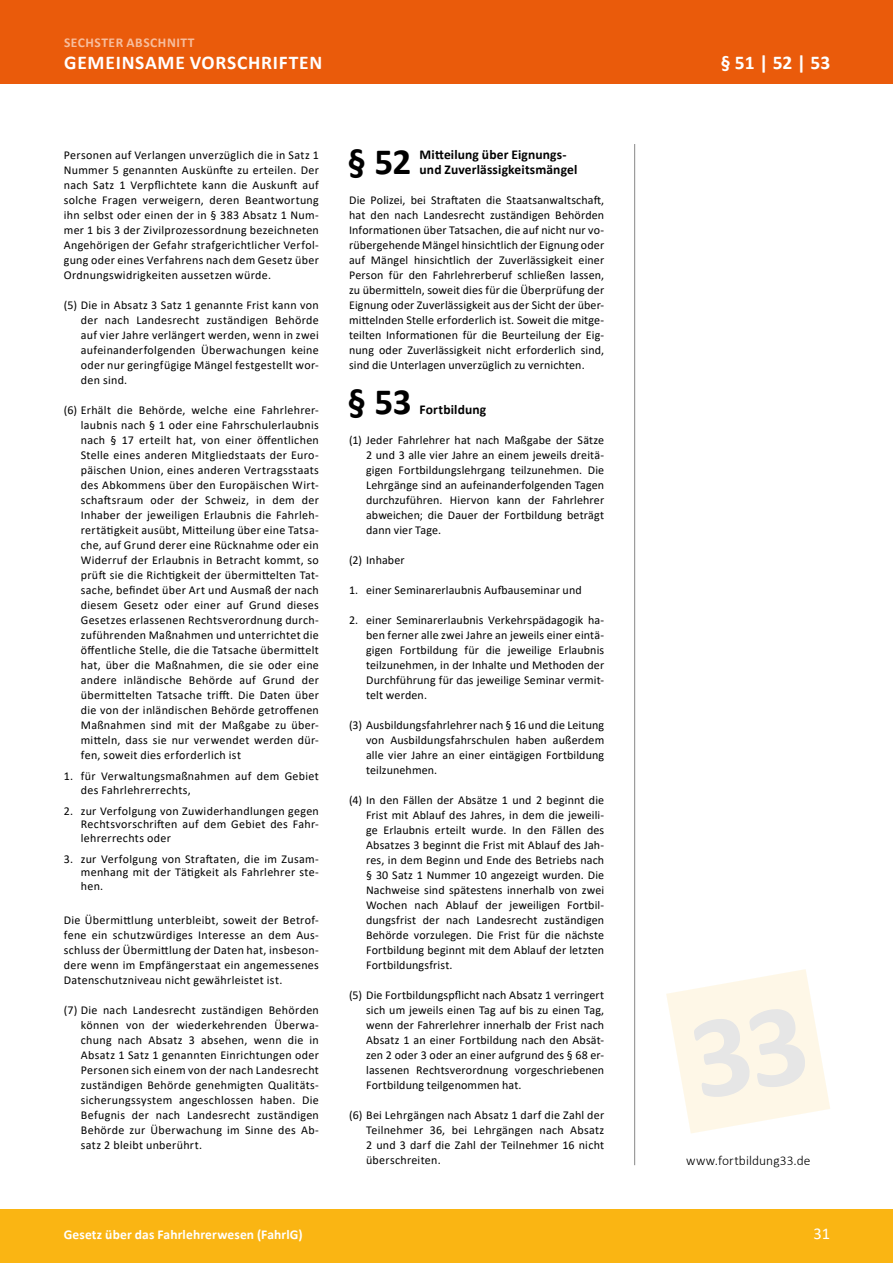
<style>
.page{position:relative;width:893px;height:1263px;background:#fff}
.page>*{position:absolute;margin:0;border:0;box-sizing:border-box;transform-origin:0 0}
.t1{font:700 37.2px "Calibri";color:#000}
.t2{font:700 19.5px "Calibri";letter-spacing:.04em;color:#fff}
.t3{font:16.5px "Calibri";color:#fff}
.t4{font:700 13.5px/15px "Calibri";letter-spacing:.01em;color:#000}
.t5{font:700 13.5px "Calibri";letter-spacing:.01em;color:#fff}
.t6{font:300 13.5px "Calibri";letter-spacing:.005em;color:#000}
.t7{font:700 13.5px "Calibri";letter-spacing:.04em;color:#fff}
.t8{font:12px/15px "Calibri";letter-spacing:.02em;color:#000;text-align:justify}
</style>
<div class="page">
<div style="left:0;top:0;width:893px;height:84px;background:#ea5b0b"></div>
<div style="left:0;top:1209px;width:893px;height:54px;background:#fab513"></div>
<svg style="left:666px;top:969px;width:164px;height:164px"></svg>
<hr style="left:634px;top:144px;width:1px;height:1021px;background:#878787">
<p class="t7" style="left:64px;top:33px;width:132px">SECHSTER ABSCHNITT</p>
<h2 class="t2" style="left:64px;top:48px;width:260px">GEMEINSAME VORSCHRIFTEN</h2>
<p class="t8" style="left:64px;top:147px;width:257px">Personen auf Verlangen unverzüglich die in Satz 1<br>Nummer 5 genannten Auskünfte zu erteilen. Der nach Satz 1 Verpflichtete kann die Auskunft auf solche Fragen verweigern, deren Beantwortung ihn selbst oder einen der in § 383 Absatz 1 Num&shy;mer 1 bis 3 der Zivilprozessordnung bezeichneten Angehörigen der Gefahr strafgerichtlicher Verfol&shy;gung oder eines Verfahrens nach dem Gesetz über Ordnungswidrigkeiten aussetzen würde.</p>
<p class="t8" style="left:81px;top:297px;width:240px;text-indent:-17px">(5) Die in Absatz 3 Satz 1 genannte Frist kann von der nach Landesrecht zuständigen Behörde auf vier Jahre verlängert werden, wenn in zwei aufeinanderfolgenden Überwachungen keine oder nur geringfügige Mängel festgestellt wor&shy;den sind.</p>
<p class="t8" style="left:81px;top:402px;width:240px;text-indent:-17px">(6) Erhält die Behörde, welche eine Fahrlehrer&shy;laubnis nach § 1 oder eine Fahrschulerlaubnis nach § 17 erteilt hat, von einer öffentlichen Stelle eines anderen Mitgliedstaats der Euro&shy;päischen Union, eines anderen Vertragsstaats des Abkommens über den Europäischen Wirt&shy;schaftsraum oder der Schweiz, in dem der Inhaber der jeweiligen Erlaubnis die Fahrleh&shy;rertätigkeit ausübt, Mitteilung über eine Tatsa&shy;che, auf Grund derer eine Rücknahme oder ein Widerruf der Erlaubnis in Betracht kommt, so prüft sie die Richtigkeit der übermittelten Tat&shy;sache, befindet über Art und Ausmaß der nach diesem Gesetz oder einer auf Grund dieses Gesetzes erlassenen Rechtsverordnung durch&shy;zuführenden Maßnahmen und unterrichtet die öffentliche Stelle, die die Tatsache übermittelt hat, über die Maßnahmen, die sie oder eine andere inländische Behörde auf Grund der übermittelten Tatsache trifft. Die Daten über die von der inländischen Behörde getroffenen Maßnahmen sind mit der Maßgabe zu über&shy;mitteln, dass sie nur verwendet werden dür&shy;fen, soweit dies erforderlich ist</p>
<p class="t8" style="left:81px;top:769px;width:240px;line-height:13.5px;text-indent:-17px">1. für Verwaltungsmaßnahmen auf dem Gebiet des Fahrlehrerrechts,</p>
<p class="t8" style="left:81px;top:803px;width:240px;line-height:13.5px;text-indent:-17px">2. zur Verfolgung von Zuwiderhandlungen gegen Rechtsvorschriften auf dem Gebiet des Fahr&shy;lehrerrechts oder</p>
<p class="t8" style="left:81px;top:851px;width:240px;line-height:13.5px;text-indent:-17px">3. zur Verfolgung von Straftaten, die im Zusam&shy;menhang mit der Tätigkeit als Fahrlehrer ste&shy;hen.</p>
<p class="t8" style="left:64px;top:912px;width:257px">Die Übermittlung unterbleibt, soweit der Betrof&shy;fene ein schutzwürdiges Interesse an dem Aus&shy;schluss der Übermittlung der Daten hat, insbeson&shy;dere wenn im Empfängerstaat ein angemessenes Datenschutzniveau nicht gewährleistet ist.</p>
<p class="t8" style="left:81px;top:1002px;width:240px;text-indent:-17px">(7) Die nach Landesrecht zuständigen Behörden können von der wiederkehrenden Überwa&shy;chung nach Absatz 3 absehen, wenn die in Absatz 1 Satz 1 genannten Einrichtungen oder Personen sich einem von der nach Landesrecht zuständigen Behörde genehmigten Qualitäts&shy;sicherungssystem angeschlossen haben. Die Befugnis der nach Landesrecht zuständigen Behörde zur Überwachung im Sinne des Ab&shy;satz 2 bleibt unberührt.</p>
<p class="t5" style="left:64px;top:1225px;width:240px">Gesetz über das Fahrlehrerwesen (FahrlG)</p>
<h1 class="t1" style="left:348px;top:135px;width:65px">§ 52</h1>
<p class="t4" style="left:420px;top:147px;width:159px">Mitteilung über Eignungs&shy;und Zuverlässigkeitsmängel</p>
<p class="t8" style="left:349px;top:192px;width:257px">Die Polizei, bei Straftaten die Staatsanwaltschaft, hat den nach Landesrecht zuständigen Behörden Informationen über Tatsachen, die auf nicht nur vo&shy;rübergehende Mängel hinsichtlich der Eignung oder auf Mängel hinsichtlich der Zuverlässigkeit einer Person für den Fahrlehrerberuf schließen lassen, zu übermitteln, soweit dies für die Überprüfung der Eignung oder Zuverlässigkeit aus der Sicht der über&shy;mittelnden Stelle erforderlich ist. Soweit die mitge&shy;teilten Informationen für die Beurteilung der Eig&shy;nung oder Zuverlässigkeit nicht erforderlich sind, sind die Unterlagen unverzüglich zu vernichten.</p>
<h1 class="t1" style="left:348px;top:375px;width:65px">§ 53</h1>
<p class="t4" style="left:420px;top:402px;width:68px">Fortbildung</p>
<p class="t8" style="left:366px;top:432px;width:240px;text-indent:-17px">(1) Jeder Fahrlehrer hat nach Maßgabe der Sätze 2 und 3 alle vier Jahre an einem jeweils dreitä&shy;gigen Fortbildungslehrgang teilzunehmen. Die Lehrgänge sind an aufeinanderfolgenden Tagen durchzuführen. Hiervon kann der Fahrlehrer abweichen; die Dauer der Fortbildung beträgt dann vier Tage.</p>
<p class="t8" style="left:349px;top:552px;width:57px">(2) Inhaber</p>
<p class="t8" style="left:349px;top:582px;width:234px">1. einer Seminarerlaubnis Aufbauseminar und</p>
<p class="t8" style="left:366px;top:612px;width:240px;text-indent:-17px">2. einer Seminarerlaubnis Verkehrspädagogik ha&shy;ben ferner alle zwei Jahre an jeweils einer eintä&shy;gigen Fortbildung für die jeweilige Erlaubnis teilzunehmen, in der Inhalte und Methoden der Durchführung für das jeweilige Seminar vermit&shy;telt werden.</p>
<p class="t8" style="left:366px;top:717px;width:240px;text-indent:-17px">(3) Ausbildungsfahrlehrer nach § 16 und die Leitung von Ausbildungsfahrschulen haben außerdem alle vier Jahre an einer eintägigen Fortbildung teilzunehmen.</p>
<p class="t8" style="left:366px;top:792px;width:240px;text-indent:-17px">(4) In den Fällen der Absätze 1 und 2 beginnt die Frist mit Ablauf des Jahres, in dem die jeweili&shy;ge Erlaubnis erteilt wurde. In den Fällen des Absatzes 3 beginnt die Frist mit Ablauf des Jah&shy;res, in dem Beginn und Ende des Betriebs nach § 30 Satz 1 Nummer 10 angezeigt wurden. Die Nachweise sind spätestens innerhalb von zwei Wochen nach Ablauf der jeweiligen Fortbil&shy;dungsfrist der nach Landesrecht zuständigen Behörde vorzulegen. Die Frist für die nächste Fortbildung beginnt mit dem Ablauf der letzten Fortbildungsfrist.</p>
<p class="t8" style="left:366px;top:987px;width:240px;text-indent:-17px">(5) Die Fortbildungspflicht nach Absatz 1 verringert sich um jeweils einen Tag auf bis zu einen Tag, wenn der Fahrerlehrer innerhalb der Frist nach Absatz 1 an einer Fortbildung nach den Absät&shy;zen 2 oder 3 oder an einer aufgrund des § 68 er&shy;lassenen Rechtsverordnung vorgeschriebenen Fortbildung teilgenommen hat.</p>
<p class="t8" style="left:366px;top:1107px;width:240px;text-indent:-17px">(6) Bei Lehrgängen nach Absatz 1 darf die Zahl der Teilnehmer 36, bei Lehrgängen nach Absatz 2 und 3 darf die Zahl der Teilnehmer 16 nicht überschreiten.</p>
<h2 class="t2" style="left:721px;top:48px;width:111px">§ 51 | 52 | 53</h2>
<p class="t6" style="left:686px;top:1152px;width:126px">www.fortbildung33.de</p>
<h3 class="t3" style="left:814px;top:1222px;width:18px">31</h3>
</div>
